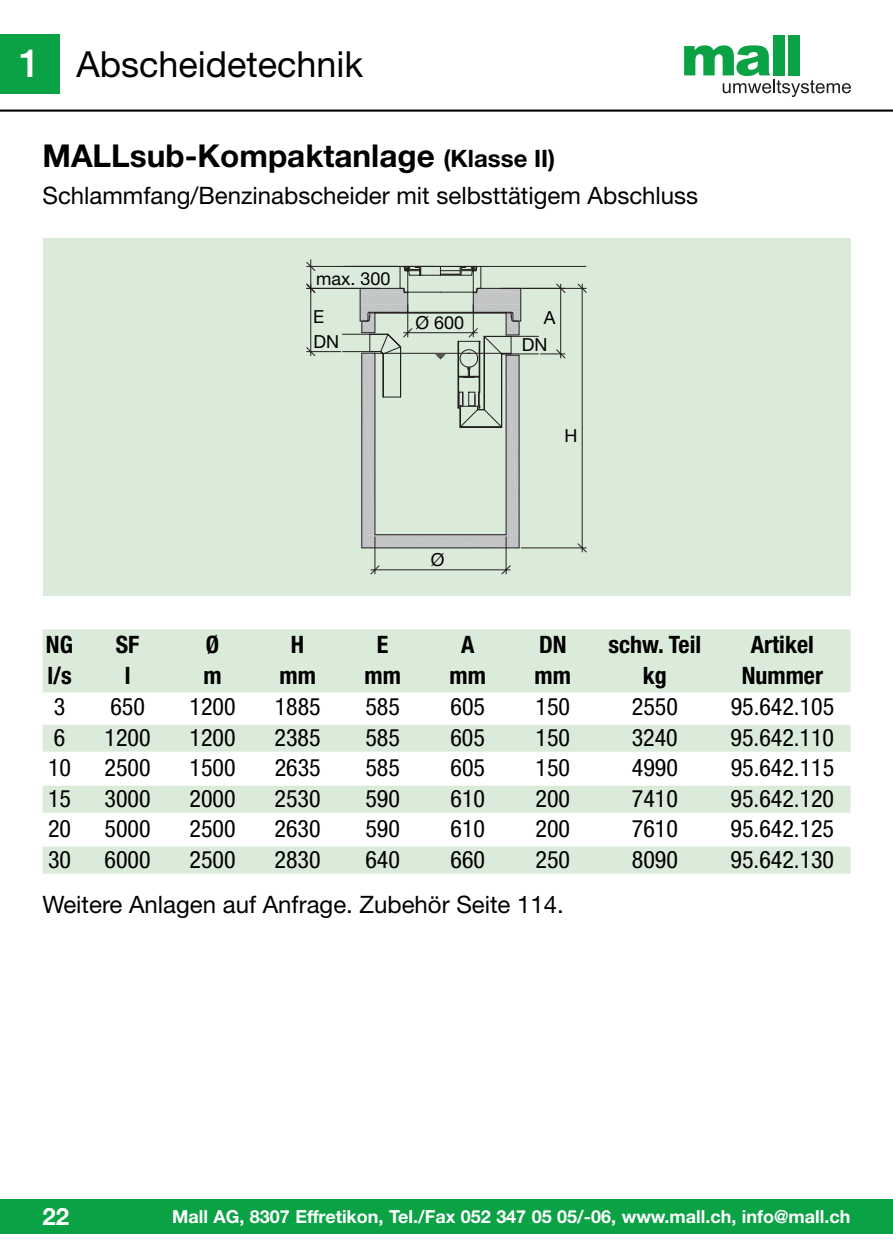
<style>
.page{position:relative;width:893px;height:1259px;background:#fff}
.page>*{position:absolute;margin:0;border:0;box-sizing:border-box;transform-origin:0 0}
.t1{font:36px "Helvetica Neue";color:#000}
.t2{font:700 31.5px "Helvetica Neue";color:#000}
.t3{font:condensed 24px "Helvetica Neue";color:#000}
.t4{font:24px "Helvetica Neue";color:#000}
.t5{font:700 condensed 24px "Helvetica Neue";color:#000}
.t6{font:700 24px "Helvetica Neue";color:#fff}
.t7{font:700 18px "Helvetica Neue";color:#fff}
.t8{font:18px/26.4px "Helvetica Neue";color:#000}
.s1{font-weight:500;font-size:39px;color:#fff}
.s2{font-size:24px}
</style>
<div class="page">
<div style="left:0;top:34px;width:60px;height:60px;background:#0aa245"></div>
<hr style="left:0;top:110px;width:893px;height:2px;background:#000">
<div style="left:0;top:1199px;width:893px;height:34px;background:#0aa245"></div>
<div style="left:773px;top:35px;width:11px;height:40px;background:#0aa245"></div>
<div style="left:789px;top:35px;width:11px;height:40px;background:#0aa245"></div>
<svg style="left:684px;top:45px;width:167px;height:52px"></svg>
<div style="left:43px;top:629px;width:807px;height:32px;background:#dbebd9"></div>
<div style="left:43px;top:661px;width:807px;height:31px;background:#dbebd9"></div>
<div style="left:43px;top:724px;width:807px;height:27px;background:#dbebd9"></div>
<div style="left:43px;top:785px;width:807px;height:27px;background:#dbebd9"></div>
<div style="left:43px;top:846px;width:807px;height:27px;background:#dbebd9"></div>
<div style="left:43px;top:238px;width:807px;height:357px;background:#dbebd9"></div>
<hr style="left:310px;top:260px;width:1px;height:32px;background:#231f20">
<hr style="left:374px;top:537px;width:1px;height:37px;background:#231f20">
<hr style="left:506px;top:537px;width:1px;height:37px;background:#231f20">
<svg style="left:370px;top:564px;width:141px;height:10px"></svg>
<svg style="left:306px;top:261px;width:281px;height:292px"></svg>
<p class="t1" style="left:19px;top:52px;width:346px"><span class="s1">1</span> Abscheidetechnik</p>
<p class="t2" style="left:43px;top:145px;width:514px">MALLsub-Kompaktanlage <span class="s2">(Klasse II)</span></p>
<p class="t4" style="left:43px;top:187px;width:657px">Schlammfang/Benzinabscheider mit selbsttätigem Abschluss</p>
<p class="t8" style="left:316px;top:267px;width:76px">max. 300</p>
<p class="t8" style="left:313px;top:305px;width:27px;line-height:25.2px">E<br>DN</p>
<p class="t8" style="left:415px;top:311px;width:50px">Ø 600</p>
<p class="t8" style="left:431px;top:547px;width:15px">Ø</p>
<p class="t8" style="left:522px;top:307px;width:35px;text-indent:22px">A<br>DN</p>
<p class="t8" style="left:564px;top:424px;width:14px">H</p>
<p class="t5" style="left:46px;top:635px;width:29px">NG</p>
<p class="t5" style="left:116px;top:635px;width:25px">SF</p>
<p class="t5" style="left:206px;top:635px;width:15px">Ø</p>
<p class="t5" style="left:291px;top:635px;width:15px">H</p>
<p class="t5" style="left:377px;top:635px;width:13px">E</p>
<p class="t5" style="left:461px;top:635px;width:15px">A</p>
<p class="t5" style="left:539px;top:635px;width:29px">DN</p>
<p class="t5" style="left:608px;top:635px;width:94px">schw. Teil</p>
<p class="t5" style="left:751px;top:635px;width:64px">Artikel</p>
<p class="t5" style="left:47px;top:667px;width:26px">l/s</p>
<p class="t5" style="left:125px;top:667px;width:7px">l</p>
<p class="t5" style="left:204px;top:667px;width:20px">m</p>
<p class="t5" style="left:279px;top:667px;width:38px">mm</p>
<p class="t5" style="left:365px;top:667px;width:38px">mm</p>
<p class="t5" style="left:450px;top:667px;width:38px">mm</p>
<p class="t5" style="left:535px;top:667px;width:38px">mm</p>
<p class="t5" style="left:643px;top:667px;width:25px">kg</p>
<p class="t5" style="left:742px;top:667px;width:83px">Nummer</p>
<p class="t3" style="left:54px;top:698px;width:13px">3</p>
<p class="t3" style="left:110px;top:698px;width:36px">650</p>
<p class="t3" style="left:190px;top:698px;width:48px">1200</p>
<p class="t3" style="left:275px;top:698px;width:48px">1885</p>
<p class="t3" style="left:365px;top:698px;width:36px">585</p>
<p class="t3" style="left:450px;top:698px;width:36px">605</p>
<p class="t3" style="left:536px;top:698px;width:36px">150</p>
<p class="t3" style="left:632px;top:698px;width:48px">2550</p>
<p class="t3" style="left:731px;top:698px;width:105px">95.642.105</p>
<p class="t3" style="left:54px;top:728px;width:13px">6</p>
<p class="t3" style="left:105px;top:728px;width:48px">1200</p>
<p class="t3" style="left:190px;top:728px;width:48px">1200</p>
<p class="t3" style="left:275px;top:728px;width:48px">2385</p>
<p class="t3" style="left:365px;top:728px;width:36px">585</p>
<p class="t3" style="left:450px;top:728px;width:36px">605</p>
<p class="t3" style="left:535px;top:728px;width:36px">150</p>
<p class="t3" style="left:632px;top:728px;width:48px">3240</p>
<p class="t3" style="left:731px;top:728px;width:105px">95.642.110</p>
<p class="t3" style="left:48px;top:759px;width:25px">10</p>
<p class="t3" style="left:105px;top:759px;width:48px">2500</p>
<p class="t3" style="left:190px;top:759px;width:48px">1500</p>
<p class="t3" style="left:275px;top:759px;width:48px">2635</p>
<p class="t3" style="left:365px;top:759px;width:36px">585</p>
<p class="t3" style="left:450px;top:759px;width:36px">605</p>
<p class="t3" style="left:536px;top:759px;width:36px">150</p>
<p class="t3" style="left:632px;top:759px;width:48px">4990</p>
<p class="t3" style="left:731px;top:759px;width:105px">95.642.115</p>
<p class="t3" style="left:48px;top:789px;width:25px">15</p>
<p class="t3" style="left:105px;top:789px;width:48px">3000</p>
<p class="t3" style="left:190px;top:789px;width:48px">2000</p>
<p class="t3" style="left:275px;top:789px;width:48px">2530</p>
<p class="t3" style="left:365px;top:789px;width:36px">590</p>
<p class="t3" style="left:450px;top:789px;width:36px">610</p>
<p class="t3" style="left:535px;top:789px;width:36px">200</p>
<p class="t3" style="left:632px;top:789px;width:48px">7410</p>
<p class="t3" style="left:731px;top:789px;width:105px">95.642.120</p>
<p class="t3" style="left:48px;top:820px;width:25px">20</p>
<p class="t3" style="left:105px;top:820px;width:48px">5000</p>
<p class="t3" style="left:190px;top:820px;width:48px">2500</p>
<p class="t3" style="left:275px;top:820px;width:48px">2630</p>
<p class="t3" style="left:365px;top:820px;width:36px">590</p>
<p class="t3" style="left:450px;top:820px;width:36px">610</p>
<p class="t3" style="left:535px;top:820px;width:36px">200</p>
<p class="t3" style="left:632px;top:820px;width:48px">7610</p>
<p class="t3" style="left:731px;top:820px;width:105px">95.642.125</p>
<p class="t3" style="left:48px;top:850px;width:25px">30</p>
<p class="t3" style="left:105px;top:850px;width:48px">6000</p>
<p class="t3" style="left:190px;top:850px;width:48px">2500</p>
<p class="t3" style="left:275px;top:850px;width:48px">2830</p>
<p class="t3" style="left:365px;top:850px;width:36px">640</p>
<p class="t3" style="left:450px;top:850px;width:36px">660</p>
<p class="t3" style="left:535px;top:850px;width:36px">250</p>
<p class="t3" style="left:632px;top:850px;width:48px">8090</p>
<p class="t3" style="left:731px;top:850px;width:105px">95.642.130</p>
<p class="t4" style="left:43px;top:896px;width:523px">Weitere Anlagen auf Anfrage. Zubehör Seite 114.</p>
<p class="t6" style="left:43px;top:1207px;width:28px">22</p>
<p class="t7" style="left:172px;top:1210px;width:680px">Mall AG, 8307 Effretikon, Tel./Fax 052 347 05 05/-06, www.mall.ch, info@mall.ch</p>
</div>
